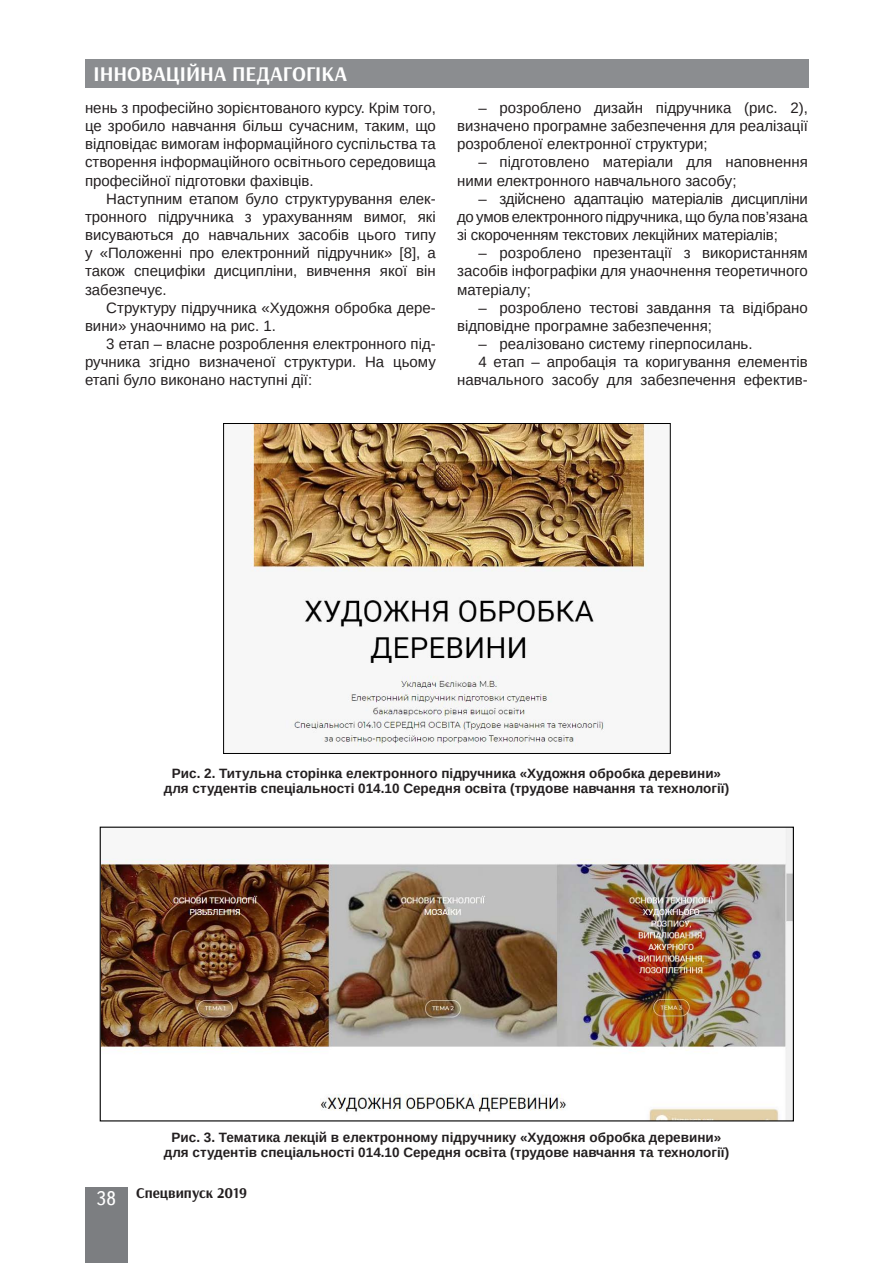
<style>
.page{position:relative;width:893px;height:1263px;background:#fff}
.page>*{position:absolute;margin:0;border:0;box-sizing:border-box;transform-origin:0 0}
.t1{font:700 21px "Arsenal";color:#fff}
.Текст_основной_GREP{font:15px/18.1px "Arimo";color:#231f20;text-align:justify}
.t2{font:700 15px "Arsenal";color:#231f20}
.Рисунок{font:700 13.5px/15px "Arimo";color:#231f20;text-align:center}
.s1{font-family:"Ukrainian Text";font-weight:400;font-size:19.5px;color:#fff}
</style>
<div class="page">
<div style="left:85px;top:59px;width:723px;height:29px;background:#8b8d90"></div>
<div style="left:85px;top:1186px;width:43px;height:76px;background:#7c7e81"></div>
<img style="left:250px;top:425px;width:399px;height:321px">
<div style="left:223px;top:423px;width:448px;height:331px;border:1px solid #000"></div>
<img style="left:102px;top:829px;width:690px;height:290px">
<h1 class="t1" style="left:94px;top:61px;width:255px">ІННОВАЦІЙНА ПЕДАГОГІКА</h1>
<p class="Текст_основной_GREP" style="left:85px;top:99px;width:352px">нень з професійно зорієнтованого курсу. Крім того, це зробило навчання більш сучасним, таким, що відповідає вимогам інформаційного суспільства та створення інформаційного освітнього середовища професійної підготовки фахівців.</p>
<p class="Текст_основной_GREP" style="left:85px;top:190px;width:352px;text-indent:21px">Наступним етапом було структурування елек&shy;тронного підручника з урахуванням вимог, які висуваються до навчальних засобів цього типу у «Положенні про електронний підручник» [8], а також специфіки дисципліни, вивчення якої він забезпечує.</p>
<p class="Текст_основной_GREP" style="left:85px;top:298px;width:352px;text-indent:21px">Структуру підручника «Художня обробка дере&shy;вини» унаочнимо на рис. 1.</p>
<p class="Текст_основной_GREP" style="left:85px;top:335px;width:352px;text-indent:21px">3 етап – власне розроблення електронного під&shy;ручника згідно визначеної структури. На цьому етапі було виконано наступні дії:</p>
<p class="Текст_основной_GREP" style="left:457px;top:99px;width:352px;text-indent:21px">– розроблено дизайн підручника (рис. 2), визначено програмне забезпечення для реалізації розробленої електронної структури;</p>
<p class="Текст_основной_GREP" style="left:457px;top:153px;width:352px;text-indent:21px">– підготовлено матеріали для наповнення ними електронного навчального засобу;</p>
<p class="Текст_основной_GREP" style="left:457px;top:190px;width:352px;text-indent:21px">– здійснено адаптацію матеріалів дисципліни до умов електронного підручника, що була пов’язана зі скороченням текстових лекційних матеріалів;</p>
<p class="Текст_основной_GREP" style="left:457px;top:244px;width:352px;text-indent:21px">– розроблено презентації з використанням засобів інфографіки для унаочнення теоретичного матеріалу;</p>
<p class="Текст_основной_GREP" style="left:457px;top:298px;width:352px;text-indent:21px">– розроблено тестові завдання та відібрано відповідне програмне забезпечення;</p>
<p class="Текст_основной_GREP" style="left:478px;top:335px;width:276px">– реалізовано систему гіперпосилань.</p>
<p class="Текст_основной_GREP" style="left:457px;top:353px;width:352px;text-align:right">4 етап – апробація та коригування елементів навчального засобу для забезпечення ефектив-</p>
<p class="Рисунок" style="left:164px;top:766px;width:567px">Рис. 2. Титульна сторінка електронного підручника «Художня обробка деревини» для студентів спеціальності 014.10 Середня освіта (трудове навчання та технології)</p>
<p class="Рисунок" style="left:164px;top:1130px;width:567px">Рис. 3. Тематика лекцій в електронному підручнику «Художня обробка деревини» для студентів спеціальності 014.10 Середня освіта (трудове навчання та технології)</p>
<p class="t2" style="left:96px;top:1183px;width:152px"><span class="s1">38</span> Спецвипуск 2019</p>
</div>
